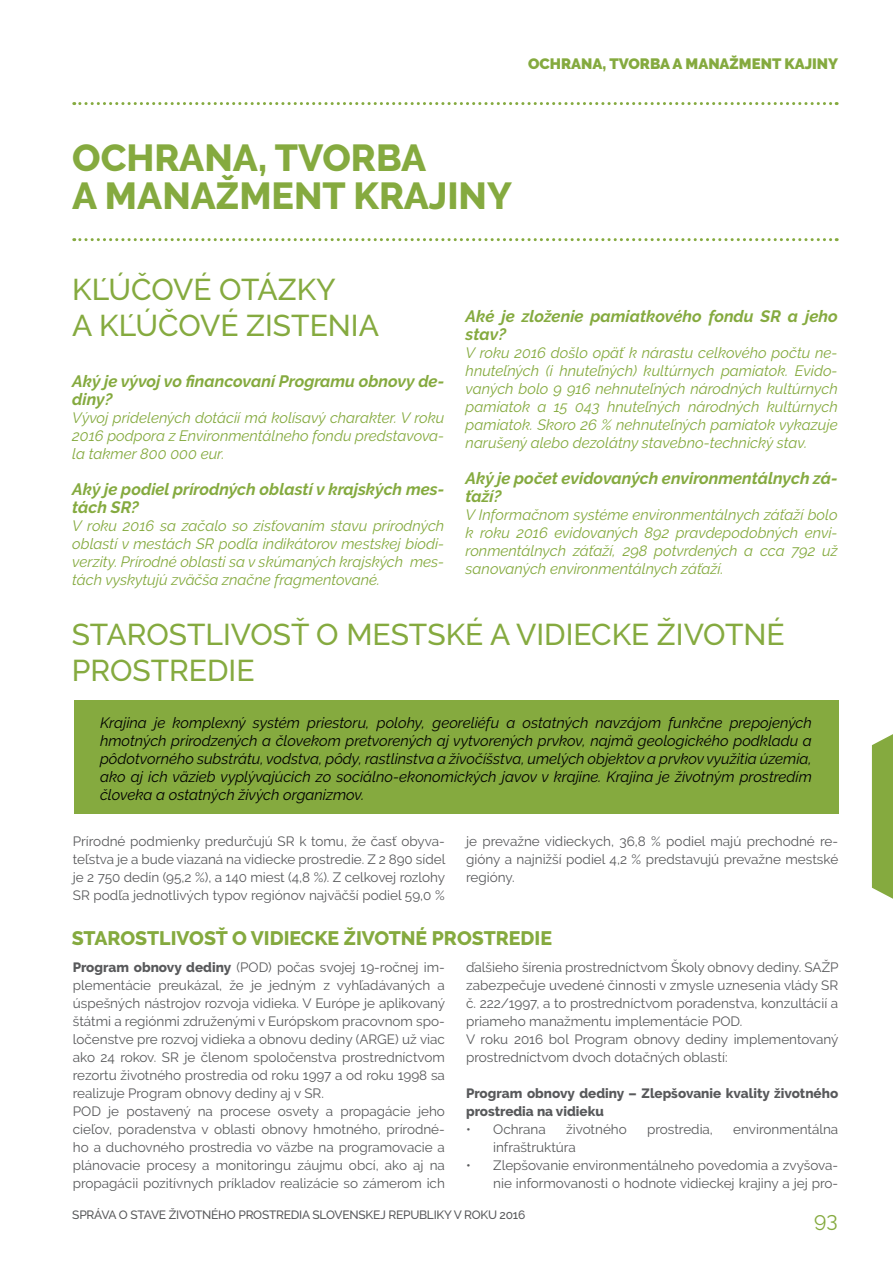
<style>
.page{position:relative;width:893px;height:1263px;background:#fff}
.page>*{position:absolute;margin:0;border:0;box-sizing:border-box;transform-origin:0 0}
.t1{font:800 37.5px/37.5px "Raleway";color:#85aa3f}
.t2{font:500 30px/36px "Raleway";color:#85aa3f}
.t3{font:21px "Raleway";color:#85aa3f}
.t4{font:800 19.5px "Raleway";color:#85aa3f}
.t5{font:italic 700 16.5px/18px "Raleway";color:#85aa3f}
.t6{font:italic 15px/18px "Raleway";color:#85aa3f;text-align:justify}
.t7{font:italic 15px/18px "Raleway";color:#000;text-align:justify}
.t8{font:900 15px "Raleway";color:#85aa3f}
.t9{font:13.5px/18px "Raleway";color:#58595b;text-align:justify}
.t10{font:800 13.5px/18px "Raleway";color:#58595b}
.t11{font:500 12px "Raleway";letter-spacing:-.02em;color:#58595b}
.s1{font-weight:800}
</style>
<div class="page">
<svg style="left:74px;top:102px;width:763px;height:3px"></svg>
<svg style="left:872px;top:734px;width:21px;height:165px;background:#8daf4c"></svg>
<div style="left:74px;top:700px;width:764px;height:114px;background:#85aa3f"></div>
<svg style="left:74px;top:238px;width:763px;height:3px"></svg>
<p class="t8" style="left:528px;top:55px;width:312px">OCHRANA, TVORBA A MANAŽMENT KAJINY</p>
<h1 class="t1" style="left:72px;top:140px;width:441px">OCHRANA, TVORBA<br>A MANAŽMENT KRAJINY</h1>
<h2 class="t2" style="left:72px;top:272px;width:308px">KĽÚČOVÉ OTÁZKY<br>A KĽÚČOVÉ ZISTENIA</h2>
<p class="t5" style="left:72px;top:372px;width:374px">Aký je vývoj vo financovaní Programu obnovy de&shy;diny?</p>
<p class="t6" style="left:72px;top:408px;width:374px">Vývoj pridelených dotácií má kolísavý charakter. V roku 2016 podpora z Environmentálneho fondu predstavova&shy;la takmer 800 000 eur.</p>
<p class="t5" style="left:72px;top:480px;width:374px">Aký je podiel prírodných oblastí v krajských mes&shy;tách SR?</p>
<p class="t6" style="left:72px;top:516px;width:374px">V roku 2016 sa začalo so zisťovaním stavu prírodných oblastí v mestách SR podľa indikátorov mestskej biodi&shy;verzity. Prírodné oblasti sa v skúmaných krajských mes&shy;tách vyskytujú zväčša značne fragmentované.</p>
<p class="t5" style="left:466px;top:307px;width:374px">Aké je zloženie pamiatkového fondu SR a jeho stav?</p>
<p class="t6" style="left:466px;top:344px;width:374px">V roku 2016 došlo opäť k nárastu celkového počtu ne&shy;hnuteľných (i hnuteľných) kultúrnych pamiatok. Evido&shy;vaných bolo 9 916 nehnuteľných národných kultúrnych pamiatok a 15 043 hnuteľných národných kultúrnych pamiatok. Skoro 26 % nehnuteľných pamiatok vykazuje narušený alebo dezolátny stavebno-technický stav.</p>
<p class="t5" style="left:466px;top:469px;width:374px">Aký je počet evidovaných environmentálnych zá&shy;ťaží?</p>
<p class="t6" style="left:466px;top:506px;width:374px">V Informačnom systéme environmentálnych záťaží bolo k roku 2016 evidovaných 892 pravdepodobných envi&shy;ronmentálnych záťaží, 298 potvrdených a cca 792 už sanovaných environmentálnych záťaží.</p>
<h2 class="t2" style="left:72px;top:616px;width:714px">STAROSTLIVOSŤ O MESTSKÉ A VIDIECKE ŽIVOTNÉ<br>PROSTREDIE</h2>
<p class="t7" style="left:100px;top:714px;width:713px">Krajina je komplexný systém priestoru, polohy, georeliéfu a ostatných navzájom funkčne prepojených hmotných prirodzených a človekom pretvorených aj vytvorených prvkov, najmä geologického podkladu a pôdotvorného substrátu, vodstva, pôdy, rastlinstva a živočíšstva, umelých objektov a prvkov využitia územia, ako aj ich väzieb vyplývajúcich zo sociálno-ekonomických javov v krajine. Krajina je životným prostredím človeka a ostatných živých organizmov.</p>
<p class="t9" style="left:73px;top:832px;width:374px">Prírodné podmienky predurčujú SR k tomu, že časť obyva&shy;teľstva je a bude viazaná na vidiecke prostredie. Z 2 890 sídel je 2 750 dedín (95,2 %), a 140 miest (4,8 %). Z celkovej rozlohy SR podľa jednotlivých typov regiónov najväčší podiel 59,0 %</p>
<p class="t9" style="left:466px;top:832px;width:374px">je prevažne vidieckych, 36,8 % podiel majú prechodné re&shy;gióny a najnižší podiel 4,2 % predstavujú prevažne mestské regióny.</p>
<h3 class="t4" style="left:72px;top:927px;width:482px">STAROSTLIVOSŤ O VIDIECKE ŽIVOTNÉ PROSTREDIE</h3>
<p class="t9" style="left:73px;top:958px;width:374px;text-align:left"><span class="s1">Program obnovy dediny</span> (POD) počas svojej 19-ročnej im&shy;plementácie preukázal, že je jedným z vyhľadávaných a úspešných nástrojov rozvoja vidieka. V Európe je aplikovaný štátmi a regiónmi združenými v Európskom pracovnom spo&shy;ločenstve pre rozvoj vidieka a obnovu dediny (ARGE) už viac ako 24 rokov. SR je členom spoločenstva prostredníctvom rezortu životného prostredia od roku 1997 a od roku 1998 sa realizuje Program obnovy dediny aj v SR.<br>POD je postavený na procese osvety a propagácie jeho cieľov, poradenstva v oblasti obnovy hmotného, prírodné&shy;ho a duchovného prostredia vo väzbe na programovacie a plánovacie procesy a monitoringu záujmu obcí, ako aj na propagácii pozitívnych príkladov realizácie so zámerom ich</p>
<p class="t9" style="left:466px;top:958px;width:374px;text-align:left">ďalšieho šírenia prostredníctvom Školy obnovy dediny. SAŽP zabezpečuje uvedené činnosti v zmysle uznesenia vlády SR č. 222/1997, a to prostredníctvom poradenstva, konzultácií a priameho manažmentu implementácie POD.<br>V roku 2016 bol Program obnovy dediny implementovaný prostredníctvom dvoch dotačných oblastí:</p>
<p class="t10" style="left:466px;top:1084px;width:374px">Program obnovy dediny – Zlepšovanie kvality životného prostredia na vidieku</p>
<p class="t9" style="left:466px;top:1120px;width:81px">• Ochrana</p>
<p class="t9" style="left:566px;top:1120px;width:62px">životného</p>
<p class="t9" style="left:647px;top:1120px;width:67px">prostredia,</p>
<p class="t9" style="left:733px;top:1120px;width:106px">environmentálna</p>
<p class="t9" style="left:493px;top:1138px;width:84px">infraštruktúra</p>
<p class="t9" style="left:466px;top:1156px;width:374px;text-align:right">• Zlepšovanie environmentálneho povedomia a zvyšova&shy;nie informovanosti o hodnote vidieckej krajiny a jej pro-</p>
<p class="t11" style="left:72px;top:1208px;width:455px">SPRÁVA O STAVE ŽIVOTNÉHO PROSTREDIA SLOVENSKEJ REPUBLIKY V ROKU 2016</p>
<h3 class="t3" style="left:814px;top:1208px;width:25px">93</h3>
</div>
